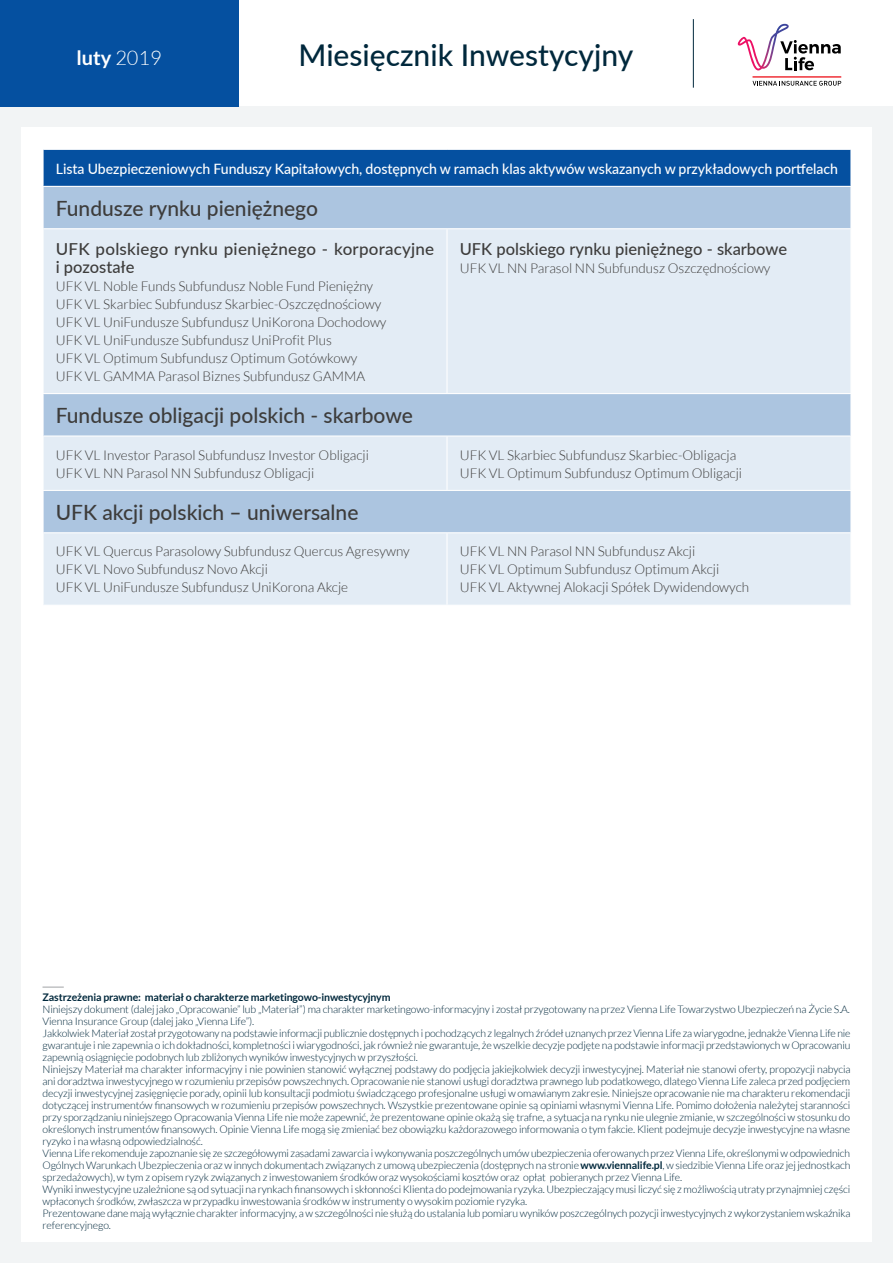
<style>
.page{position:relative;width:893px;height:1263px;background:#fff}
.page>*{position:absolute;margin:0;border:0;box-sizing:border-box;transform-origin:0 0}
.t1{font:500 30px "Lato";color:#00283c}
.t2{font:500 21px "Lato";color:#3d3c3b}
.t3{font:700 19.95px "Lato";color:#fff}
.t4{font:500 16.5px/18px "Lato";letter-spacing:.005em;color:#3d3c3b}
.t5{font:500 14.25px "Lato";letter-spacing:-.005em;color:#fff}
.t6{font:300 13.5px/18px "Lato";color:#3d3c3b}
.t7{font:300 10.5px/12px "Lato";letter-spacing:-.01em;color:#00283c}
.t8{font:700 10.5px "Lato";letter-spacing:-.01em;color:#00283c}
.s1{font-weight:300}
.s2{font-weight:700}
</style>
<div class="page">
<div style="left:0;top:106px;width:893px;height:1157px;background:#f2f4f5"></div>
<div style="left:21px;top:128px;width:851px;height:1114px;background:#fff"></div>
<hr style="left:752px;top:76px;width:89px;height:2px;background:#ed1b23">
<svg style="left:752px;top:81px;width:89px;height:5px"></svg>
<svg style="left:738px;top:24px;width:103px;height:46px"></svg>
<div style="left:0;top:0;width:238px;height:106px;background:#0550a0"></div>
<hr style="left:693px;top:19px;width:1px;height:69px;background:#00283c">
<hr style="left:43px;top:986px;width:21px;height:2px;background:#a7a9ac">
<div style="left:43px;top:149px;width:808px;height:37px;background:#0550a0"></div>
<div style="left:44px;top:187px;width:806px;height:41px;background:#acc5e0"></div>
<svg style="left:44px;top:229px;width:806px;height:376px;background:#d6e3f0"></svg>
<hr style="left:43px;top:149px;width:404px;height:1px;background:#fff">
<hr style="left:43px;top:150px;width:1px;height:36px;background:#fff">
<hr style="left:447px;top:149px;width:404px;height:1px;background:#fff">
<hr style="left:850px;top:150px;width:1px;height:36px;background:#fff">
<hr style="left:446px;top:229px;width:2px;height:164px;background:#fff">
<hr style="left:43px;top:393px;width:404px;height:1px;background:#fff">
<hr style="left:447px;top:393px;width:404px;height:1px;background:#fff">
<hr style="left:43px;top:435px;width:404px;height:1px;background:#fff">
<hr style="left:447px;top:435px;width:404px;height:1px;background:#fff">
<hr style="left:446px;top:436px;width:2px;height:54px;background:#fff">
<hr style="left:43px;top:490px;width:404px;height:1px;background:#fff">
<hr style="left:447px;top:490px;width:404px;height:1px;background:#fff">
<hr style="left:43px;top:532px;width:404px;height:1px;background:#fff">
<hr style="left:447px;top:532px;width:404px;height:1px;background:#fff">
<hr style="left:446px;top:533px;width:2px;height:72px;background:#fff">
<h3 class="t3" style="left:76px;top:47px;width:87px">luty <span class="s1">2019</span></h3>
<h1 class="t1" style="left:299px;top:34px;width:336px">Miesięcznik Inwestycyjny</h1>
<h3 class="t5" style="left:56px;top:158px;width:784px">Lista Ubezpieczeniowych Funduszy Kapitałowych, dostępnych w ramach klas aktywów wskazanych w przykładowych portfelach</h3>
<h2 class="t2" style="left:56px;top:193px;width:264px">Fundusze rynku pieniężnego</h2>
<h3 class="t4" style="left:56px;top:239px;width:380px">UFK polskiego rynku pieniężnego - korporacyjne i pozostałe</h3>
<p class="t6" style="left:56px;top:277px;width:332px">UFK VL Noble Funds Subfundusz Noble Fund Pieniężny UFK VL Skarbiec Subfundusz Skarbiec-Oszczędnościowy UFK VL UniFundusze Subfundusz UniKorona Dochodowy UFK VL UniFundusze Subfundusz UniProfit Plus<br>UFK VL Optimum Subfundusz Optimum Gotówkowy UFK VL GAMMA Parasol Biznes Subfundusz GAMMA</p>
<h3 class="t4" style="left:460px;top:239px;width:329px">UFK polskiego rynku pieniężnego - skarbowe</h3>
<p class="t6" style="left:460px;top:259px;width:312px">UFK VL NN Parasol NN Subfundusz Oszczędnościowy</p>
<h2 class="t2" style="left:56px;top:400px;width:359px">Fundusze obligacji polskich - skarbowe</h2>
<p class="t6" style="left:56px;top:446px;width:315px">UFK VL Investor Parasol Subfundusz Investor Obligacji<br>UFK VL NN Parasol NN Subfundusz Obligacji</p>
<p class="t6" style="left:460px;top:446px;width:284px">UFK VL Skarbiec Subfundusz Skarbiec-Obligacja<br>UFK VL Optimum Subfundusz Optimum Obligacji</p>
<h2 class="t2" style="left:56px;top:497px;width:304px">UFK akcji polskich – uniwersalne</h2>
<p class="t6" style="left:56px;top:543px;width:355px">UFK VL Quercus Parasolowy Subfundusz Quercus Agresywny<br>UFK VL Novo Subfundusz Novo Akcji<br>UFK VL UniFundusze Subfundusz UniKorona Akcje</p>
<p class="t6" style="left:460px;top:543px;width:291px">UFK VL NN Parasol NN Subfundusz Akcji<br>UFK VL Optimum Subfundusz Optimum Akcji<br>UFK VL Aktywnej Alokacji Spółek Dywidendowych</p>
<p class="t8" style="left:43px;top:991px;width:350px">Zastrzeżenia prawne: materiał o charakterze marketingowo-inwestycyjnym</p>
<p class="t7" style="left:43px;top:1003px;width:810px">Niniejszy dokument (dalej jako „Opracowanie” lub „Materiał”) ma charakter marketingowo-informacyjny i został przygotowany na przez Vienna Life Towarzystwo Ubezpieczeń na Życie S.A.<br>Vienna Insurance Group (dalej jako „Vienna Life”).<br>Jakkolwiek Materiał został przygotowany na podstawie informacji publicznie dostępnych i pochodzących z legalnych źródeł uznanych przez Vienna Life za wiarygodne, jednakże Vienna Life nie gwarantuje i nie zapewnia o ich dokładności, kompletności i wiarygodności, jak również nie gwarantuje, że wszelkie decyzje podjęte na podstawie informacji przedstawionych w Opracowaniu zapewnią osiągnięcie podobnych lub zbliżonych wyników inwestycyjnych w przyszłości.<br>Niniejszy Materiał ma charakter informacyjny i nie powinien stanowić wyłącznej podstawy do podjęcia jakiejkolwiek decyzji inwestycyjnej. Materiał nie stanowi oferty, propozycji nabycia ani doradztwa inwestycyjnego w rozumieniu przepisów powszechnych. Opracowanie nie stanowi usługi doradztwa prawnego lub podatkowego, dlatego Vienna Life zaleca przed podjęciem decyzji inwestycyjnej zasięgnięcie porady, opinii lub konsultacji podmiotu świadczącego profesjonalne usługi w omawianym zakresie. Niniejsze opracowanie nie ma charakteru rekomendacji dotyczącej instrumentów finansowych w rozumieniu przepisów powszechnych. Wszystkie prezentowane opinie są opiniami własnymi Vienna Life. Pomimo dołożenia należytej staranności przy sporządzaniu niniejszego Opracowania Vienna Life nie może zapewnić, że prezentowane opinie okażą się trafne, a sytuacja na rynku nie ulegnie zmianie, w szczególności w stosunku do określonych instrumentów finansowych. Opinie Vienna Life mogą się zmieniać bez obowiązku każdorazowego informowania o tym fakcie. Klient podejmuje decyzje inwestycyjne na własne ryzyko i na własną odpowiedzialność.<br>Vienna Life rekomenduje zapoznanie się ze szczegółowymi zasadami zawarcia i wykonywania poszczególnych umów ubezpieczenia oferowanych przez Vienna Life, określonymi w odpowiednich Ogólnych Warunkach Ubezpieczenia oraz w innych dokumentach związanych z umową ubezpieczenia (dostępnych na stronie <span class="s2">www.viennalife.pl</span>, w siedzibie Vienna Life oraz jej jednostkach sprzedażowych), w tym z opisem ryzyk związanych z inwestowaniem środków oraz wysokościami kosztów oraz opłat pobieranych przez Vienna Life.<br>Wyniki inwestycyjne uzależnione są od sytuacji na rynkach finansowych i skłonności Klienta do podejmowania ryzyka. Ubezpieczający musi liczyć się z możliwością utraty przynajmniej części wpłaconych środków, zwłaszcza w przypadku inwestowania środków w instrumenty o wysokim poziomie ryzyka.<br>Prezentowane dane mają wyłącznie charakter informacyjny, a w szczególności nie służą do ustalania lub pomiaru wyników poszczególnych pozycji inwestycyjnych z wykorzystaniem wskaźnika referencyjnego.</p>
</div>
